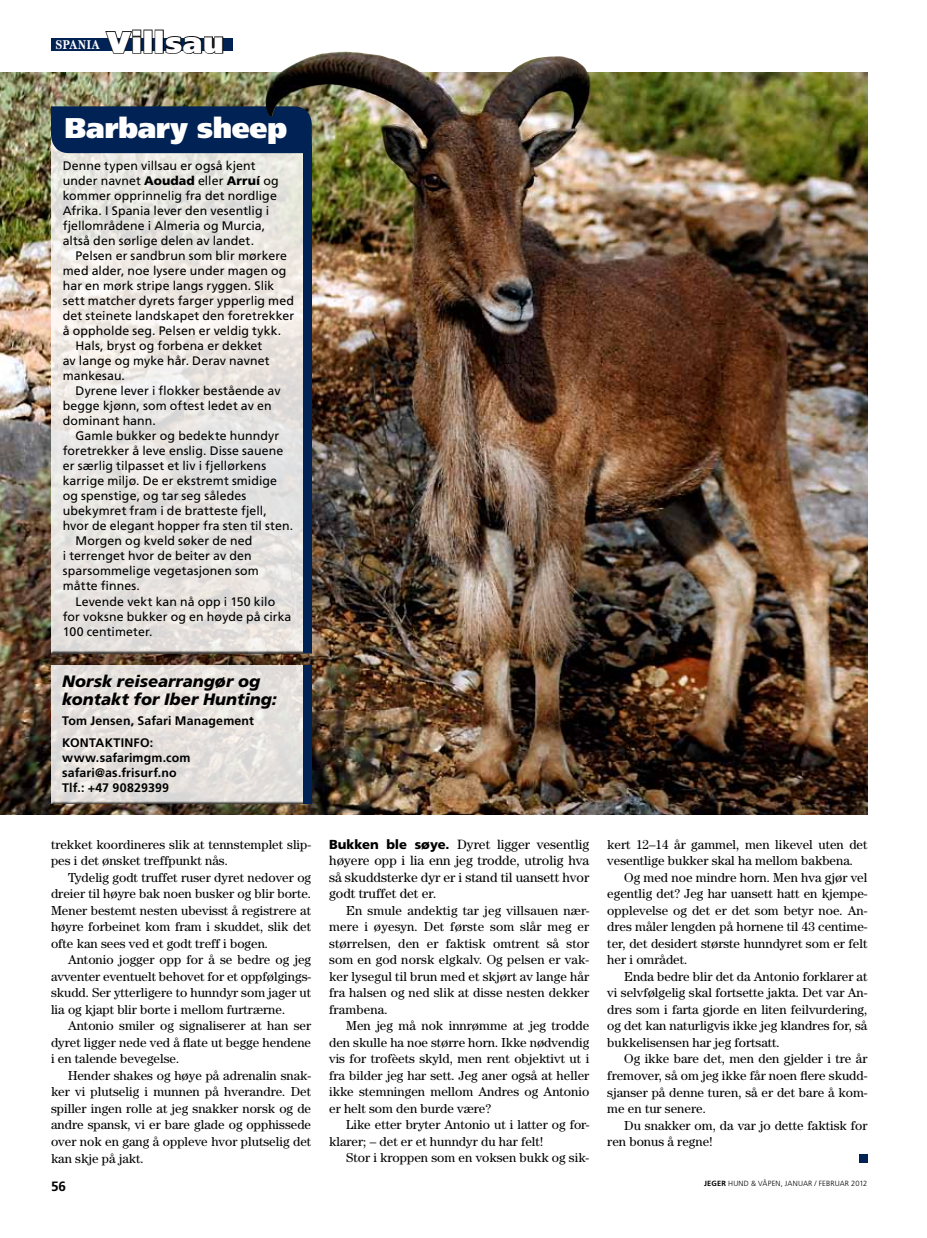
<style>
.page{position:relative;width:927px;height:1238px;background:#fff}
.page>*{position:absolute;margin:0;border:0;box-sizing:border-box;transform-origin:0 0}
.t1{font:900 30px "Frutiger LT Std";letter-spacing:.03em;color:#fff}
.t2{font:900 28.5px "Frutiger LT Std";letter-spacing:-.015em;color:#fff}
.t3{font:italic 900 16.5px/18.8px "Frutiger LT Std";letter-spacing:.005em;color:#000}
.t4{font:13.5px/16.5px "Century Std";color:#000;text-align:justify}
.t5{font:700 13.5px "Frutiger LT Std";color:#000}
.t6{font:13.05px/16.5px "Century Std";color:#000;text-align:justify}
.t7{font:700 condensed 12.75px "Century Std";letter-spacing:.055em;color:#fff}
.t8{font:12.3px/15px "Frutiger LT Std";letter-spacing:.01em;color:#000}
.t9{font:700 12.3px/15px "Frutiger LT Std";letter-spacing:.015em;color:#000}
.t10{font:300 7.5px "Frutiger LT Std";letter-spacing:.02em;color:#000}
.s1{font-weight:900}
.s2{font-family:"Frutiger LT Std";font-weight:900;font-size:13.05px}
.s3{font-weight:700}
</style>
<div class="page">
<img style="left:0;top:72px;width:867px;height:742px">
<div style="left:51px;top:133px;width:262px;height:520px;background:#000;opacity:.75"></div>
<div style="left:51px;top:664px;width:262px;height:140px;background:#000;opacity:.75"></div>
<div style="left:859px;top:1153px;width:8px;height:9px;background:#002254"></div>
<div style="left:51px;top:38px;width:182px;height:13px;background:#002254"></div>
<svg style="left:105px;top:29px;width:37px;height:25px"></svg>
<div style="left:143px;top:30px;width:10px;height:24px;border:2px solid #000"></div>
<div style="left:155px;top:30px;width:9px;height:24px;border:2px solid #000"></div>
<svg style="left:165px;top:36px;width:59px;height:18px"></svg>
<div style="left:303px;top:146px;width:9px;height:507px;background:#002254"></div>
<div style="left:303px;top:665px;width:9px;height:139px;background:#002254"></div>
<div style="left:51px;top:106px;width:214px;height:47px;background:#002254"></div>
<img style="left:265px;top:52px;width:325px;height:135px">
<p class="t7" style="left:56px;top:37px;width:45px">SPANIA</p>
<h1 class="t1" style="left:107px;top:24px;width:119px">Villsau</h1>
<h2 class="t2" style="left:64px;top:111px;width:224px">Barbary sheep</h2>
<p class="t8" style="left:63px;top:159px;width:217px">Denne typen villsau er også kjent under navnet <span class="s1">Aoudad</span> eller <span class="s1">Arruí</span> og kommer opprinnelig fra det nordlige Afrika. I Spania lever den vesentlig i fjellområdene i Almeria og Murcia, altså den sørlige delen av landet.</p>
<p class="t8" style="left:76px;top:248px;width:213px">Pelsen er sandbrun som blir mørkere</p>
<p class="t8" style="left:63px;top:263px;width:225px">med alder, noe lysere under magen og</p>
<p class="t8" style="left:63px;top:278px;width:213px">har en mørk stripe langs ryggen. Slik</p>
<p class="t8" style="left:63px;top:293px;width:233px">sett matcher dyrets farger ypperlig med</p>
<p class="t8" style="left:63px;top:308px;width:233px">det steinete landskapet den foretrekker</p>
<p class="t8" style="left:63px;top:323px;width:220px">å oppholde seg. Pelsen er veldig tykk.</p>
<p class="t8" style="left:76px;top:338px;width:188px">Hals, bryst og forbena er dekket</p>
<p class="t8" style="left:63px;top:353px;width:208px">av lange og myke hår. Derav navnet</p>
<p class="t8" style="left:63px;top:368px;width:64px">mankesau.</p>
<p class="t8" style="left:76px;top:383px;width:207px">Dyrene lever i flokker bestående av</p>
<p class="t8" style="left:63px;top:398px;width:210px">begge kjønn, som oftest ledet av en</p>
<p class="t8" style="left:63px;top:413px;width:95px">dominant hann.</p>
<p class="t8" style="left:76px;top:428px;width:205px">Gamle bukker og bedekte hunndyr</p>
<p class="t8" style="left:63px;top:443px;width:222px">foretrekker å leve enslig. Disse sauene</p>
<p class="t8" style="left:63px;top:458px;width:205px">er særlig tilpasset et liv i fjellørkens</p>
<p class="t8" style="left:63px;top:473px;width:216px">karrige miljø. De er ekstremt smidige</p>
<p class="t8" style="left:63px;top:488px;width:185px">og spenstige, og tar seg således</p>
<p class="t8" style="left:63px;top:503px;width:206px">ubekymret fram i de bratteste fjell,</p>
<p class="t8" style="left:63px;top:518px;width:232px">hvor de elegant hopper fra sten til sten.</p>
<p class="t8" style="left:76px;top:533px;width:178px">Morgen og kveld søker de ned</p>
<p class="t8" style="left:63px;top:548px;width:190px">i terrenget hvor de beiter av den</p>
<p class="t8" style="left:63px;top:563px;width:198px">sparsommelige vegetasjonen som</p>
<p class="t8" style="left:63px;top:578px;width:79px">måtte finnes.</p>
<p class="t8" style="left:76px;top:593px;width:201px">Levende vekt kan nå opp i 150 kilo</p>
<p class="t8" style="left:63px;top:608px;width:230px">for voksne bukker og en høyde på cirka</p>
<p class="t8" style="left:63px;top:623px;width:91px">100 centimeter.</p>
<p class="t3" style="left:62px;top:671px;width:216px">Norsk reisearrangør og kontakt for Iber Hunting:</p>
<p class="t9" style="left:62px;top:709px;width:193px;line-height:22.5px">Tom Jensen, Safari Management<br>Kontakt</p>
<p class="t9" style="left:62px;top:735px;width:130px;text-indent:59px">info: www.safarimgm.com safari@as.frisurf.no<br>Tlf.: +47 90829399</p>
<p class="t6" style="left:51px;top:835px;width:262px">trekket koordineres slik at tennstemplet slip&shy;pes i det ønsket treffpunkt nås.</p>
<p class="t6" style="left:51px;top:868px;width:262px;text-indent:17px">Tydelig godt truffet ruser dyret nedover og dreier til høyre bak noen busker og blir borte.<br>Mener bestemt nesten ubevisst å registrere at høyre forbeinet kom fram i skuddet, slik det ofte kan sees ved et godt treff i bogen.</p>
<p class="t6" style="left:51px;top:951px;width:262px;text-indent:17px">Antonio jogger opp for å se bedre og jeg avventer eventuelt behovet for et oppfølgings&shy;skudd. Ser ytterligere to hunndyr som jager ut lia og kjapt blir borte i mellom furtrærne.</p>
<p class="t6" style="left:51px;top:1017px;width:262px;text-indent:17px">Antonio smiler og signaliserer at han ser dyret ligger nede ved å flate ut begge hendene i en talende bevegelse.</p>
<p class="t6" style="left:51px;top:1066px;width:262px;text-indent:17px">Hender shakes og høye på adrenalin snak&shy;ker vi plutselig i munnen på hverandre. Det spiller ingen rolle at jeg snakker norsk og de andre spansk, vi er bare glade og opphissede over nok en gang å oppleve hvor plutselig det kan skje på jakt.</p>
<p class="t4" style="left:329px;top:835px;width:262px"><span class="s2">Bukken ble søye.</span> Dyret ligger vesentlig høyere opp i lia enn jeg trodde, utrolig hva så skuddsterke dyr er i stand til uansett hvor godt truffet det er.</p>
<p class="t6" style="left:329px;top:901px;width:262px;text-indent:17px">En smule andektig tar jeg villsauen nær&shy;mere i øyesyn. Det første som slår meg er størrelsen, den er faktisk omtrent så stor som en god norsk elgkalv. Og pelsen er vak&shy;ker lysegul til brun med et skjørt av lange hår fra halsen og ned slik at disse nesten dekker frambena.</p>
<p class="t6" style="left:329px;top:1017px;width:262px;text-indent:17px">Men jeg må nok innrømme at jeg trodde den skulle ha noe større horn. Ikke nødvendig vis for trofèets skyld, men rent objektivt ut i fra bilder jeg har sett. Jeg aner også at heller ikke stemningen mellom Andres og Antonio er helt som den burde være?</p>
<p class="t6" style="left:329px;top:1116px;width:262px;text-indent:17px">Like etter bryter Antonio ut i latter og for&shy;klarer; – det er et hunndyr du har felt!</p>
<p class="t6" style="left:346px;top:1149px;width:245px">Stor i kroppen som en voksen bukk og sik-</p>
<p class="t6" style="left:607px;top:835px;width:262px">kert 12–14 år gammel, men likevel uten det vesentlige bukker skal ha mellom bakbena.</p>
<p class="t6" style="left:607px;top:868px;width:262px;text-indent:17px">Og med noe mindre horn. Men hva gjør vel egentlig det? Jeg har uansett hatt en kjempe&shy;opplevelse og det er det som betyr noe. An&shy;dres måler lengden på hornene til 43 centime&shy;ter, det desidert største hunndyret som er felt her i området.</p>
<p class="t6" style="left:607px;top:967px;width:262px;text-indent:17px">Enda bedre blir det da Antonio forklarer at vi selvfølgelig skal fortsette jakta. Det var An&shy;dres som i farta gjorde en liten feilvurdering, og det kan naturligvis ikke jeg klandres for, så bukkelisensen har jeg fortsatt.</p>
<p class="t6" style="left:607px;top:1050px;width:262px;text-indent:17px">Og ikke bare det, men den gjelder i tre år fremover, så om jeg ikke får noen flere skudd&shy;sjanser på denne turen, så er det bare å kom&shy;me en tur senere.</p>
<p class="t6" style="left:607px;top:1116px;width:262px;text-indent:17px">Du snakker om, da var jo dette faktisk for ren bonus å regne!</p>
<p class="t5" style="left:51px;top:1177px;width:17px">56</p>
<p class="t10" style="left:704px;top:1179px;width:165px"><span class="s3">JEGER</span> HUND &amp; VÅPEN, JANUAR / FEBRUAR 2012</p>
</div>
